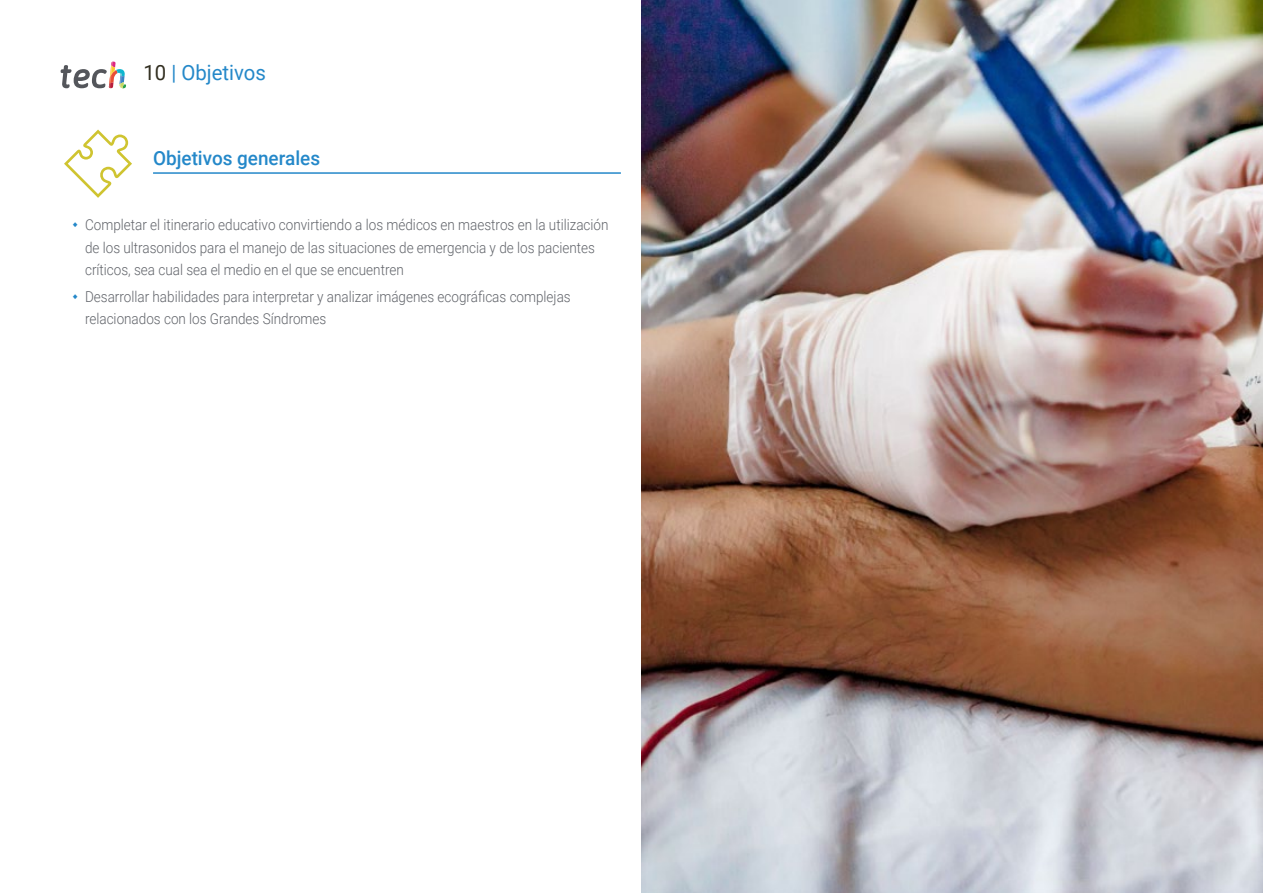
<style>
.page{position:relative;width:1263px;height:893px;background:#fff}
.page>*{position:absolute;margin:0;border:0;box-sizing:border-box;transform-origin:0 0}
.t1{font:21px "Roboto";color:#2488c9}
.t2{font:500 19.5px "Roboto";color:#2488c9}
.t3{font:300 15px/22.5px "Roboto";color:#61646a;scale:.9 1}
.s1{color:#312e20}
</style>
<div class="page">
<hr style="left:153px;top:173px;width:468px;height:1px;background:#2488c9">
<svg style="left:64px;top:130px;width:68px;height:68px"></svg>
<img style="left:641px;top:0;width:622px;height:893px">
<svg style="left:61px;top:62px;width:65px;height:27px"></svg>
<h1 class="t1" style="left:144px;top:57px;width:124px"><span class="s1">10</span> | Objetivos</h1>
<h2 class="t2" style="left:153px;top:144px;width:169px">Objetivos generales</h2>
<p class="t3" style="left:85px;top:213px;width:583px">Completar el itinerario educativo convirtiendo a los médicos en maestros en la utilización de los ultrasonidos para el manejo de las situaciones de emergencia y de los pacientes críticos, sea cual sea el medio en el que se encuentren</p>
<p class="t3" style="left:85px;top:285px;width:541px">Desarrollar habilidades para interpretar y analizar imágenes ecográficas complejas relacionados con los Grandes Síndromes</p>
</div>
